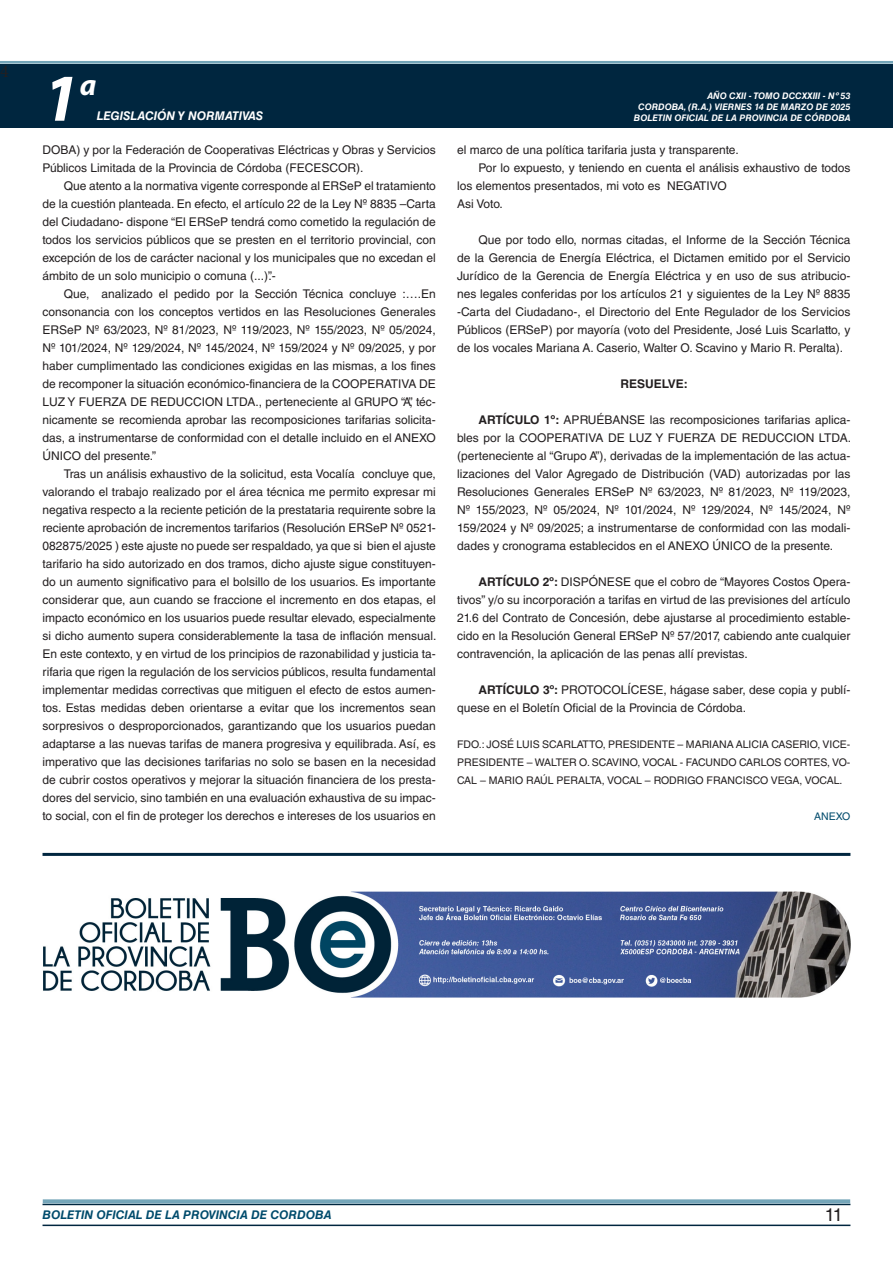
<style>
.page{position:relative;width:893px;height:1263px;background:#fff}
.page>*{position:absolute;margin:0;border:0;box-sizing:border-box;transform-origin:0 0}
.t1{font:italic 700 67.5px "Myriad Pro";color:#fff}
.t2{font:italic 700 30px "Myriad Pro";color:#fff}
.t3{font:18px "Helvetica LT Std";color:#231f20}
.t4{font:18px "Minion Pro";color:#231f20}
.TEXTO_BASE{font:12px/18px "Helvetica LT Std";color:#231f20;text-align:justify}
.t5{font:italic 700 12px "Helvetica LT Std";color:#004b6c}
.t6{font:italic 700 12px "Helvetica LT Std";color:#fff}
.RESUELVE{font:700 12px "Helvetica LT Std";color:#231f20}
.FIRMA{font:10.5px/18px "Helvetica LT Std";color:#231f20;text-align:justify}
.ANEXO{font:10.5px "Helvetica LT Std";color:#004b6c}
.t7{font:italic 700 9px/10.8px "Helvetica LT Std";color:#fff;text-align:right}
.s1{font-weight:700}
</style>
<div class="page">
<div style="left:0;top:61px;width:893px;height:6px;background:#fff;opacity:.75"></div>
<div style="left:0;top:64px;width:893px;height:64px;background:#00263f"></div>
<hr style="left:43px;top:1224px;width:807px;height:2px;background:#00263f">
<div style="left:42px;top:1198px;width:809px;height:8px;background:#fff;opacity:.75"></div>
<hr style="left:43px;top:853px;width:807px;height:3px;background:#00263f">
<img style="left:43px;top:892px;width:808px;height:105px">
<h3 class="t4" style="left:0;top:59px;width:10px">4</h3>
<h1 class="t1" style="left:43px;top:54px;width:38px">1</h1>
<h2 class="t2" style="left:80px;top:66px;width:18px">a</h2>
<p class="t6" style="left:97px;top:109px;width:168px">LEGISLACIÓN Y NORMATIVAS</p>
<p class="TEXTO_BASE" style="left:43px;top:141px;width:395px">DOBA) y por la Federación de Cooperativas Eléctricas y Obras y Servicios<br>Públicos Limitada de la Provincia de Córdoba (FECESCOR).</p>
<p class="TEXTO_BASE" style="left:43px;top:177px;width:395px;text-indent:21px">Que atento a la normativa vigente corresponde al ERSeP el tratamiento de la cuestión planteada. En efecto, el artículo 22 de la Ley Nº 8835 –Carta del Ciudadano- dispone “El ERSeP tendrá como cometido la regulación de todos los servicios públicos que se presten en el territorio provincial, con excepción de los de carácter nacional y los municipales que no excedan el ámbito de un solo municipio o comuna (...)”.-</p>
<p class="TEXTO_BASE" style="left:43px;top:285px;width:395px;text-indent:21px">Que, analizado el pedido por la Sección Técnica concluye :….En consonancia con los conceptos vertidos en las Resoluciones Generales ERSeP Nº 63/2023, Nº 81/2023, Nº 119/2023, Nº 155/2023, Nº 05/2024, Nº 101/2024, Nº 129/2024, Nº 145/2024, Nº 159/2024 y Nº 09/2025, y por haber cumplimentado las condiciones exigidas en las mismas, a los fines de recomponer la situación económico-financiera de la COOPERATIVA DE LUZ Y FUERZA DE REDUCCION LTDA., perteneciente al GRUPO “A”, téc&shy;nicamente se recomienda aprobar las recomposiciones tarifarias solicita&shy;das, a instrumentarse de conformidad con el detalle incluido en el ANEXO ÚNICO del presente.”</p>
<p class="TEXTO_BASE" style="left:43px;top:465px;width:395px;text-indent:21px">Tras un análisis exhaustivo de la solicitud, esta Vocalía concluye que, valorando el trabajo realizado por el área técnica me permito expresar mi negativa respecto a la reciente petición de la prestataria requirente sobre la reciente aprobación de incrementos tarifarios (Resolución ERSeP Nº 0521- 082875/2025 ) este ajuste no puede ser respaldado, ya que si bien el ajuste tarifario ha sido autorizado en dos tramos, dicho ajuste sigue constituyen&shy;do un aumento significativo para el bolsillo de los usuarios. Es importante considerar que, aun cuando se fraccione el incremento en dos etapas, el impacto económico en los usuarios puede resultar elevado, especialmente si dicho aumento supera considerablemente la tasa de inflación mensual.<br>En este contexto, y en virtud de los principios de razonabilidad y justicia ta&shy;rifaria que rigen la regulación de los servicios públicos, resulta fundamental implementar medidas correctivas que mitiguen el efecto de estos aumen&shy;tos. Estas medidas deben orientarse a evitar que los incrementos sean sorpresivos o desproporcionados, garantizando que los usuarios puedan adaptarse a las nuevas tarifas de manera progresiva y equilibrada. Así, es imperativo que las decisiones tarifarias no solo se basen en la necesidad de cubrir costos operativos y mejorar la situación financiera de los presta&shy;dores del servicio, sino también en una evaluación exhaustiva de su impac&shy;to social, con el fin de proteger los derechos e intereses de los usuarios en</p>
<p class="t7" style="left:634px;top:91px;width:218px">AÑO CXII - TOMO DCCXXIII - Nº 53<br>CORDOBA, (R.A.) VIERNES 14 DE MARZO DE 2025<br>BOLETIN OFICIAL DE LA PROVINCIA DE CÓRDOBA</p>
<p class="TEXTO_BASE" style="left:457px;top:141px;width:283px">el marco de una política tarifaria justa y transparente.</p>
<p class="TEXTO_BASE" style="left:457px;top:159px;width:395px;text-indent:21px">Por lo expuesto, y teniendo en cuenta el análisis exhaustivo de todos los elementos presentados, mi voto es NEGATIVO</p>
<p class="TEXTO_BASE" style="left:457px;top:195px;width:47px">Asi Voto.</p>
<p class="TEXTO_BASE" style="left:457px;top:231px;width:395px;text-indent:21px">Que por todo ello, normas citadas, el Informe de la Sección Técnica de la Gerencia de Energía Eléctrica, el Dictamen emitido por el Servicio Jurídico de la Gerencia de Energía Eléctrica y en uso de sus atribucio&shy;nes legales conferidas por los artículos 21 y siguientes de la Ley Nº 8835 -Carta del Ciudadano-, el Directorio del Ente Regulador de los Servicios Públicos (ERSeP) por mayoría (voto del Presidente, José Luis Scarlatto, y de los vocales Mariana A. Caserio, Walter O. Scavino y Mario R. Peralta).</p>
<p class="RESUELVE" style="left:620px;top:376px;width:69px">RESUELVE:</p>
<p class="TEXTO_BASE" style="left:457px;top:411px;width:396px;text-indent:21px"><span class="s1">ARTÍCULO 1º:</span> APRUÉBANSE las recomposiciones tarifarias aplica&shy;bles por la COOPERATIVA DE LUZ Y FUERZA DE REDUCCION LTDA. (perteneciente al “Grupo A”), derivadas de la implementación de las actua&shy;lizaciones del Valor Agregado de Distribución (VAD) autorizadas por las Resoluciones Generales ERSeP Nº 63/2023, Nº 81/2023, Nº 119/2023, Nº 155/2023, Nº 05/2024, Nº 101/2024, Nº 129/2024, Nº 145/2024, Nº 159/2024 y Nº 09/2025; a instrumentarse de conformidad con las modali&shy;dades y cronograma establecidos en el ANEXO ÚNICO de la presente.</p>
<p class="TEXTO_BASE" style="left:457px;top:573px;width:395px;text-indent:21px"><span class="s1">ARTÍCULO 2º:</span> DISPÓNESE que el cobro de “Mayores Costos Opera&shy;tivos” y/o su incorporación a tarifas en virtud de las previsiones del artículo 21.6 del Contrato de Concesión, debe ajustarse al procedimiento estable&shy;cido en la Resolución General ERSeP Nº 57/2017, cabiendo ante cualquier contravención, la aplicación de las penas allí previstas.</p>
<p class="TEXTO_BASE" style="left:457px;top:681px;width:395px;text-indent:21px"><span class="s1">ARTÍCULO 3º:</span> PROTOCOLÍCESE, hágase saber, dese copia y publí&shy;quese en el Boletín Oficial de la Provincia de Córdoba.</p>
<p class="FIRMA" style="left:457px;top:735px;width:395px">FDO.: JOSÉ LUIS SCARLATTO, PRESIDENTE – MARIANA ALICIA CASERIO, VICE-PRESIDENTE – WALTER O. SCAVINO, VOCAL - FACUNDO CARLOS CORTES, VO-CAL – MARIO RAÚL PERALTA, VOCAL – RODRIGO FRANCISCO VEGA, VOCAL.</p>
<p class="ANEXO" style="left:814px;top:810px;width:38px">ANEXO</p>
<p class="t5" style="left:43px;top:1208px;width:290px">BOLETIN OFICIAL DE LA PROVINCIA DE CORDOBA</p>
<h3 class="t3" style="left:825px;top:1204px;width:19px">11</h3>
</div>
